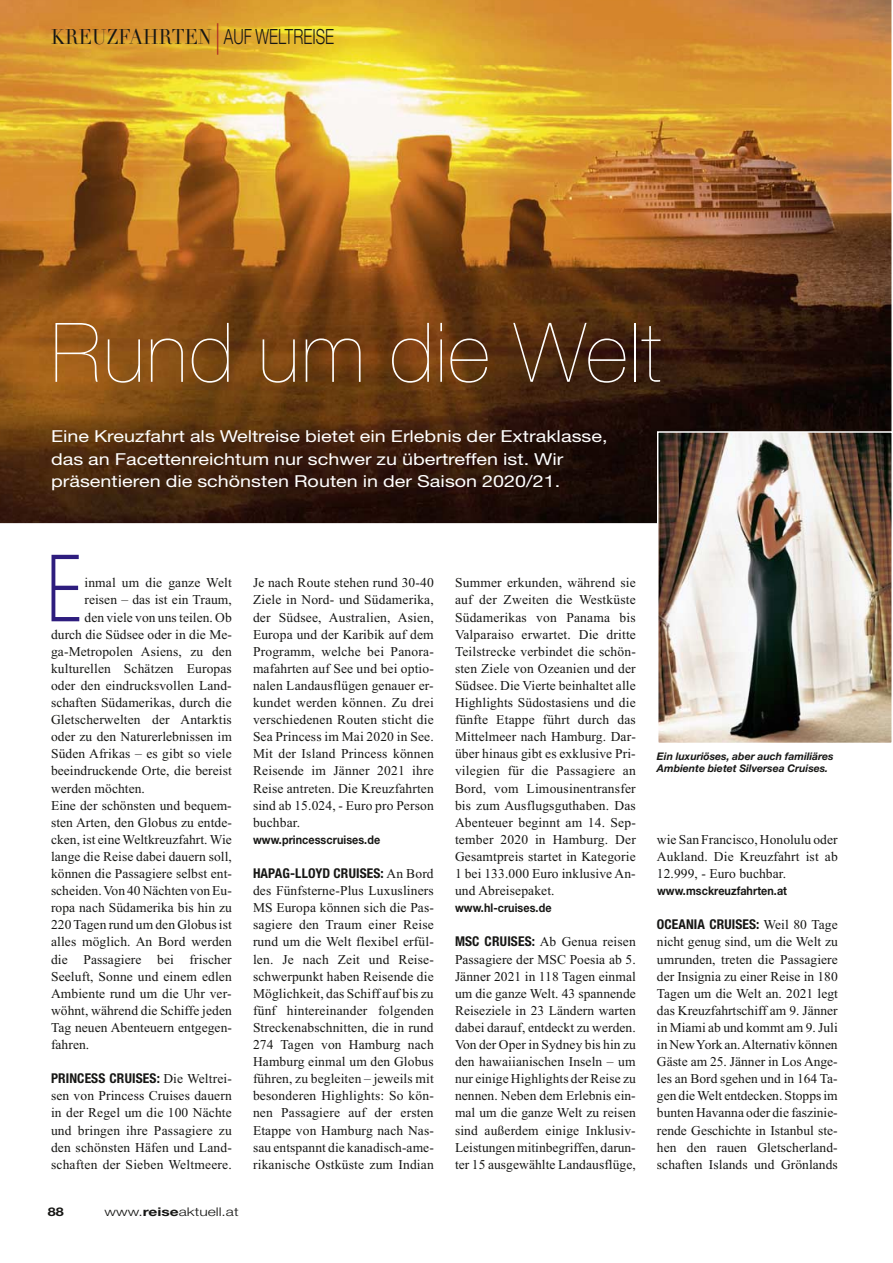
<style>
.page{position:relative;width:893px;height:1263px;background:#fff}
.page>*{position:absolute;margin:0;border:0;box-sizing:border-box;transform-origin:0 0}
.t1{font:300 97.5px "Gill Sans";color:#2e1d7e;scale:.75 1}
.t2{font:200 82.5px "Helvetica Neue";letter-spacing:.02em;color:#fff}
.t3{font:21px "Didot";color:#171715;scale:.9 1}
.t4{font:16.5px/22.5px "Helvetica Neue";color:#fff;scale:1.2 1}
.t5{font:13.5px/17.1px "Times New Roman";letter-spacing:.005em;color:#171715;text-align:justify}
.t6{font:700 condensed 13.5px "Helvetica Neue";letter-spacing:.01em;color:#171715}
.t7{font:700 12px "Helvetica Neue";letter-spacing:.005em;color:#171715;scale:.9 1}
.t8{font:300 12px "Helvetica Neue";color:#171715;scale:1.3 1}
.t9{font:700 12px "Helvetica Neue";letter-spacing:.005em;color:#171715;scale:1.2 1}
.t10{font:italic 700 10.5px/12px "Helvetica Neue";color:#171715}
.s1{font-family:"Helvetica Neue";font-weight:300;font-size:31.5px;color:#ac2325}
.s2{font-family:"Helvetica Neue";font-weight:300}
.s3{font-family:"Times New Roman";font-weight:400;font-stretch:normal}
.s4{font-weight:700}
.s5{font-family:"Helvetica Neue";font-weight:700;font-stretch:condensed}
</style>
<div class="page">
<svg style="left:0;top:0;width:656px;height:524px;background:#956524"></svg>
<img style="left:656px;top:0;width:236px;height:743px">
<h3 class="t3" style="left:51px;top:24px;width:316px">KREUZFAHRTEN <span class="s1">|</span> <span class="s2">Auf Weltreise</span></h3>
<h2 class="t2" style="left:51px;top:288px;width:612px">Rund um die Welt</h2>
<p class="t4" style="left:51px;top:426px;width:465px">Eine Kreuzfahrt als Weltreise bietet ein Erlebnis der Extraklasse, das an Facettenreichtum nur schwer zu übertreffen ist. Wir präsentieren die schönsten Routen in der Saison 2020/21.</p>
<h1 class="t1" style="left:46px;top:512px;width:49px">E</h1>
<p class="t5" style="left:85px;top:574px;width:149px">inmal um die ganze Welt</p>
<p class="t5" style="left:85px;top:591px;width:149px">reisen – das ist ein Traum,</p>
<p class="t5" style="left:85px;top:608px;width:149px">den viele von uns teilen. Ob</p>
<p class="t5" style="left:51px;top:625px;width:182px">durch die Südsee oder in die Me-</p>
<p class="t5" style="left:51px;top:642px;width:182px">ga-Metropolen Asiens, zu den</p>
<p class="t5" style="left:51px;top:659px;width:182px">kulturellen Schätzen Europas</p>
<p class="t5" style="left:51px;top:677px;width:182px">oder den eindrucksvollen Land-</p>
<p class="t5" style="left:51px;top:694px;width:182px">schaften Südamerikas, durch die</p>
<p class="t5" style="left:51px;top:711px;width:182px">Gletscherwelten der Antarktis</p>
<p class="t5" style="left:51px;top:728px;width:182px">oder zu den Naturerlebnissen im</p>
<p class="t5" style="left:51px;top:745px;width:182px">Süden Afrikas – es gibt so viele</p>
<p class="t5" style="left:51px;top:762px;width:182px">beeindruckende Orte, die bereist</p>
<p class="t5" style="left:51px;top:779px;width:95px">werden möchten.</p>
<p class="t5" style="left:51px;top:796px;width:182px">Eine der schönsten und bequem-</p>
<p class="t5" style="left:51px;top:813px;width:182px">sten Arten, den Globus zu entde-</p>
<p class="t5" style="left:51px;top:830px;width:182px">cken, ist eine Weltkreuzfahrt. Wie</p>
<p class="t5" style="left:51px;top:848px;width:182px">lange die Reise dabei dauern soll,</p>
<p class="t5" style="left:51px;top:865px;width:182px">können die Passagiere selbst ent-</p>
<p class="t5" style="left:51px;top:882px;width:182px">scheiden. Von 40 Nächten von Eu-</p>
<p class="t5" style="left:51px;top:899px;width:182px">ropa nach Südamerika bis hin zu</p>
<p class="t5" style="left:51px;top:916px;width:182px">220 Tagen rund um den Globus ist</p>
<p class="t5" style="left:51px;top:933px;width:182px">alles möglich. An Bord werden</p>
<p class="t5" style="left:51px;top:950px;width:182px">die Passagiere bei frischer</p>
<p class="t5" style="left:51px;top:967px;width:182px">Seeluft, Sonne und einem edlen</p>
<p class="t5" style="left:51px;top:984px;width:182px">Ambiente rund um die Uhr ver-</p>
<p class="t5" style="left:51px;top:1001px;width:182px">wöhnt, während die Schiffe jeden</p>
<p class="t5" style="left:51px;top:1019px;width:182px">Tag neuen Abenteuern entgegen-</p>
<p class="t5" style="left:51px;top:1036px;width:40px">fahren.</p>
<p class="t6" style="left:51px;top:1067px;width:182px">PRINCESS CRUISES: <span class="s3">Die Weltrei-</span></p>
<p class="t5" style="left:51px;top:1087px;width:182px">sen von Princess Cruises dauern in der Regel um die 100 Nächte und bringen ihre Passagiere zu den schönsten Häfen und Land&shy;schaften der Sieben Weltmeere.</p>
<p class="t5" style="left:253px;top:574px;width:182px">Je nach Route stehen rund 30-40<br>Ziele in Nord- und Südamerika, der Südsee, Australien, Asien, Europa und der Karibik auf dem Programm, welche bei Panora&shy;mafahrten auf See und bei optio&shy;nalen Landausflügen genauer er&shy;kundet werden können. Zu drei verschiedenen Routen sticht die Sea Princess im Mai 2020 in See.<br>Mit der Island Princess können Reisende im Jänner 2021 ihre Reise antreten. Die Kreuzfahrten sind ab 15.024, - Euro pro Person buchbar.</p>
<p class="t7" style="left:253px;top:830px;width:143px">www.princesscruises.de</p>
<p class="t6" style="left:253px;top:862px;width:182px">HAPAG-LLOYD CRUISES: <span class="s3">An Bord</span></p>
<p class="t5" style="left:253px;top:882px;width:182px">des Fünfsterne-Plus Luxusliners MS Europa können sich die Pas&shy;sagiere den Traum einer Reise rund um die Welt flexibel erfül&shy;len. Je nach Zeit und Reise&shy;schwerpunkt haben Reisende die Möglichkeit, das Schiff auf bis zu fünf hintereinander folgenden Streckenabschnitten, die in rund 274 Tagen von Hamburg nach Hamburg einmal um den Globus führen, zu begleiten – jeweils mit besonderen Highlights: So kön&shy;nen Passagiere auf der ersten Etappe von Hamburg nach Nas&shy;sau entspannt die kanadisch-ame&shy;rikanische Ostküste zum Indian</p>
<p class="t9" style="left:48px;top:1203px;width:15px">88</p>
<p class="t8" style="left:105px;top:1202px;width:105px">www.<span class="s4">reise</span>aktuell.at</p>
<p class="t5" style="left:455px;top:574px;width:182px">Summer erkunden, während sie auf der Zweiten die Westküste Südamerikas von Panama bis Valparaiso erwartet. Die dritte Teilstrecke verbindet die schön&shy;sten Ziele von Ozeanien und der Südsee. Die Vierte beinhaltet alle Highlights Südostasiens und die fünfte Etappe führt durch das Mittelmeer nach Hamburg. Dar&shy;über hinaus gibt es exklusive Pri&shy;vilegien für die Passagiere an Bord, vom Limousinentransfer bis zum Ausflugsguthaben. Das Abenteuer beginnt am 14. Sep&shy;tember 2020 in Hamburg. Der Gesamtpreis startet in Kategorie 1 bei 133.000 Euro inklusive An&shy;und Abreisepaket.</p>
<p class="t7" style="left:455px;top:898px;width:109px">www.hl-cruises.de</p>
<p class="t5" style="left:455px;top:933px;width:182px"><span class="s5">MSC CRUISES:</span> Ab Genua reisen Passagiere der MSC Poesia ab 5.<br>Jänner 2021 in 118 Tagen einmal um die ganze Welt. 43 spannende Reiseziele in 23 Ländern warten dabei darauf, entdeckt zu werden.<br>Von der Oper in Sydney bis hin zu den hawaiianischen Inseln – um nur einige Highlights der Reise zu nennen. Neben dem Erlebnis ein&shy;mal um die ganze Welt zu reisen sind außerdem einige Inklusiv-Leistungen mitinbegriffen, darun&shy;ter 15 ausgewählte Landausflüge,</p>
<p class="t10" style="left:657px;top:751px;width:178px">Ein luxuriöses, aber auch familiäres<br>Ambiente bietet Silversea Cruises.</p>
<p class="t5" style="left:657px;top:830px;width:182px">wie San Francisco, Honolulu oder Aukland. Die Kreuzfahrt ist ab 12.999, - Euro buchbar.</p>
<p class="t7" style="left:657px;top:881px;width:146px">www.msckreuzfahrten.at</p>
<p class="t6" style="left:657px;top:913px;width:182px">OCEANIA CRUISES: <span class="s3">Weil 80 Tage</span></p>
<p class="t5" style="left:657px;top:933px;width:182px">nicht genug sind, um die Welt zu umrunden, treten die Passagiere der Insignia zu einer Reise in 180<br>Tagen um die Welt an. 2021 legt das Kreuzfahrtschiff am 9. Jänner in Miami ab und kommt am 9. Juli in New York an. Alternativ können Gäste am 25. Jänner in Los Ange&shy;les an Bord sgehen und in 164 Ta&shy;gen die Welt entdecken. Stopps im bunten Havanna oder die faszinie&shy;rende Geschichte in Istanbul ste&shy;hen den rauen Gletscherland&shy;schaften Islands und Grönlands</p>
</div>
